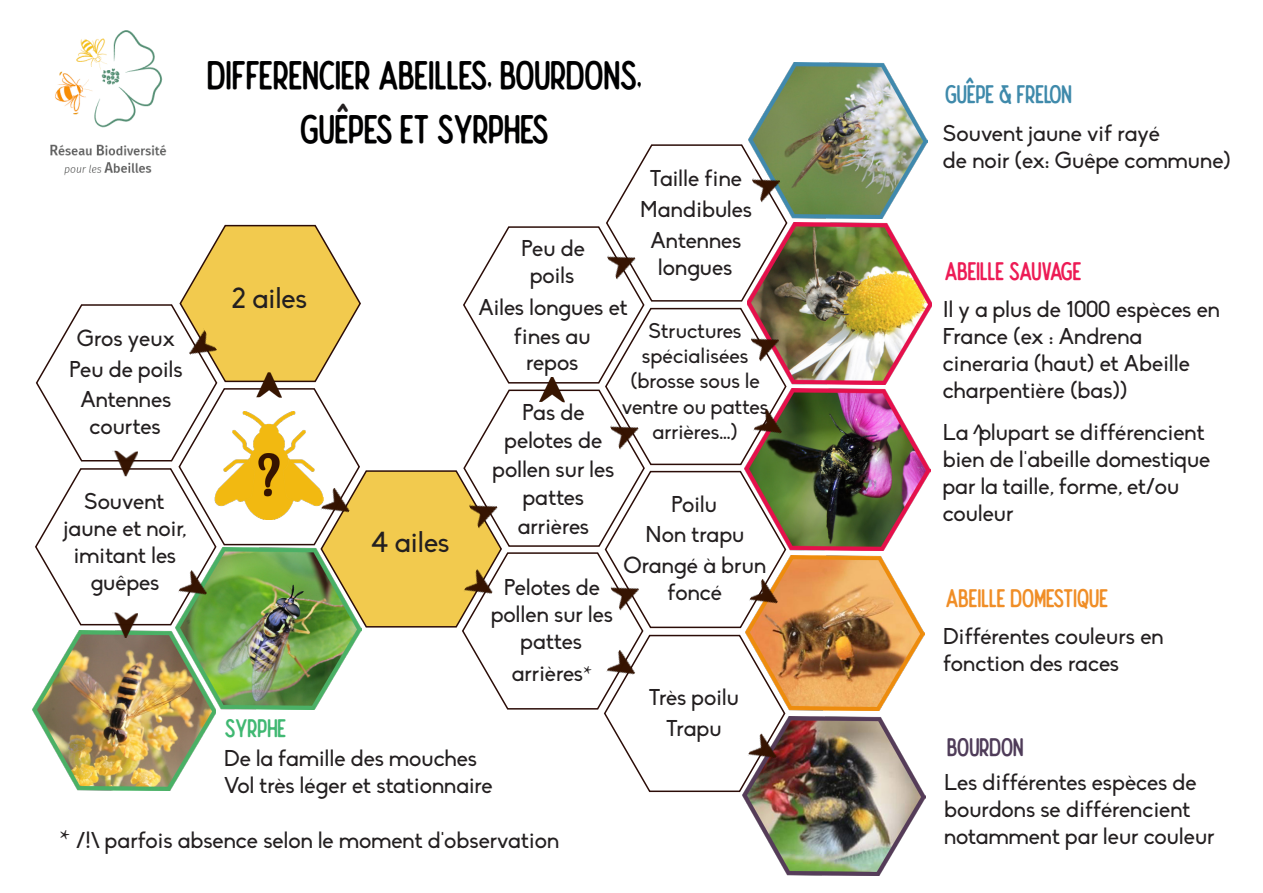
<style>
.page{position:relative;width:1263px;height:893px;background:#fff}
.page>*{position:absolute;margin:0;border:0;box-sizing:border-box;transform-origin:0 0}
.t1{font:45px "Nature Spirit";color:#000001}
.t2{font:28.5px "Nature Spirit";color:#f08e27}
.t3{font:28.5px "Nature Spirit";color:#ed1b55}
.t4{font:28.5px "Biko";letter-spacing:.005em;color:#231f20}
.t5{font:28.5px "Nature Spirit";color:#3f8aab}
.t6{font:28.5px "Nature Spirit";color:#4f3c59}
.t7{font:28.5px "Nature Spirit";color:#40b872}
.t8{font:25.5px "bangkey";color:#231f20}
.t9{font:22.5px/27px "Biko";color:#231f20;text-align:center}
.t10{font:21px/25.2px "Biko";color:#231f20;text-align:center}
.t11{font:18px "bangkey";color:#3f8aab}
.s1{font-family:"Minion Pro"}
.s2{font-family:"Minion Pro";font-size:27px}
</style>
<div class="page">
<img style="left:743px;top:717px;width:182px;height:159px">
<img style="left:749px;top:63px;width:178px;height:155px">
<img style="left:788px;top:389px;width:142px;height:161px">
<img style="left:788px;top:555px;width:136px;height:156px">
<img style="left:788px;top:222px;width:143px;height:162px">
<svg style="left:34px;top:143px;width:754px;height:650px"></svg>
<img style="left:463px;top:569px;width:35px;height:35px">
<img style="left:606px;top:650px;width:35px;height:35px">
<img style="left:747px;top:733px;width:35px;height:36px">
<img style="left:749px;top:579px;width:35px;height:35px">
<img style="left:753px;top:409px;width:35px;height:35px">
<img style="left:610px;top:577px;width:34px;height:34px">
<img style="left:469px;top:495px;width:33px;height:34px">
<img style="left:610px;top:416px;width:33px;height:34px">
<img style="left:750px;top:328px;width:34px;height:34px">
<img style="left:607px;top:246px;width:33px;height:34px">
<img style="left:752px;top:169px;width:33px;height:34px">
<img style="left:539px;top:377px;width:26px;height:25px">
<img style="left:256px;top:372px;width:26px;height:26px">
<img style="left:182px;top:328px;width:35px;height:35px">
<img style="left:111px;top:451px;width:27px;height:26px">
<img style="left:178px;top:570px;width:35px;height:35px">
<img style="left:111px;top:612px;width:27px;height:26px">
<img style="left:320px;top:488px;width:35px;height:35px">
<img style="left:35px;top:30px;width:153px;height:154px">
<p class="t9" style="left:77px;top:325px;width:100px">Gros yeux</p>
<p class="t9" style="left:69px;top:356px;width:115px">Peu de poils</p>
<p class="t9" style="left:80px;top:387px;width:92px">Antennes courtes</p>
<p class="t9" style="left:64px;top:488px;width:124px">Souvent jaune et noir, imitant les guêpes</p>
<p class="t1" style="left:207px;top:53px;width:436px">DIFFERENCIER ABEILLES, BOURDONS,</p>
<p class="t1" style="left:300px;top:107px;width:250px">GUÊPES ET SYRPHES</p>
<p class="t8" style="left:337px;top:103px;width:15px">^</p>
<p class="t4" style="left:232px;top:282px;width:77px">2 ailes</p>
<p class="t4" style="left:371px;top:526px;width:80px">4 ailes</p>
<p class="t9" style="left:650px;top:166px;width:94px">Taille fine</p>
<p class="t9" style="left:640px;top:196px;width:114px">Mandibules</p>
<p class="t9" style="left:650px;top:227px;width:92px">Antennes</p>
<p class="t9" style="left:658px;top:254px;width:76px">longues</p>
<p class="t9" style="left:521px;top:235px;width:65px">Peu de poils</p>
<p class="t9" style="left:478px;top:294px;width:151px;line-height:28.5px">Ailes longues et fines au</p>
<p class="t10" style="left:622px;top:319px;width:148px">Structures spécialisées (brosse sous le ventre ou pattes arrières...)</p>
<p class="t9" style="left:526px;top:349px;width:54px">repos</p>
<p class="t9" style="left:492px;top:398px;width:123px;line-height:28.5px">Pas de pelotes de pollen sur les pattes</p>
<p class="t9" style="left:518px;top:513px;width:73px">arrières</p>
<p class="t9" style="left:671px;top:491px;width:47px">Poilu</p>
<p class="t9" style="left:645px;top:522px;width:101px">Non trapu</p>
<p class="t9" style="left:623px;top:552px;width:144px">Orangé à brun foncé</p>
<p class="t9" style="left:491px;top:574px;width:123px">Pelotes de pollen sur les pattes</p>
<p class="t9" style="left:512px;top:660px;width:82px">arrières<span class="s1">*</span></p>
<p class="t7" style="left:225px;top:715px;width:63px">SYRPHE</p>
<p class="t9" style="left:224px;top:745px;width:270px;text-align:left">De la famille des mouches<br>Vol très léger et stationnaire</p>
<p class="t9" style="left:649px;top:684px;width:92px">Très poilu</p>
<p class="t9" style="left:666px;top:715px;width:57px">Trapu</p>
<p class="t9" style="left:59px;top:828px;width:501px"><span class="s2">*</span> /!\ parfois absence selon le moment d'observation</p>
<p class="t11" style="left:966px;top:77px;width:11px">^</p>
<p class="t5" style="left:945px;top:81px;width:128px">GUÊPE &amp; FRELON</p>
<p class="t9" style="left:943px;top:120px;width:218px">Souvent jaune vif rayé</p>
<p class="t9" style="left:943px;top:147px;width:290px">de noir (ex: Guêpe commune)</p>
<p class="t3" style="left:945px;top:257px;width:138px">ABEILLE SAUVAGE</p>
<p class="t9" style="left:943px;top:296px;width:279px;text-align:left">Il y a plus de 1000 espèces en<br>France (ex : Andrena</p>
<p class="t9" style="left:943px;top:350px;width:249px;text-align:left">cineraria (haut) et Abeille charpentière (bas))</p>
<p class="t9" style="left:943px;top:419px;width:269px;text-align:left">La ^plupart se différencient bien de l'abeille domestique par la taille, forme, et/ou couleur</p>
<p class="t2" style="left:946px;top:584px;width:164px">ABEILLE DOMESTIQUE</p>
<p class="t9" style="left:943px;top:623px;width:222px">Différentes couleurs en</p>
<p class="t9" style="left:943px;top:650px;width:177px">fonction des races</p>
<p class="t6" style="left:947px;top:734px;width:78px">BOURDON</p>
<p class="t9" style="left:944px;top:769px;width:254px;text-align:left">Les différentes espèces de bourdons se différencient</p>
<p class="t9" style="left:944px;top:823px;width:272px">notamment par leur couleur</p>
</div>
